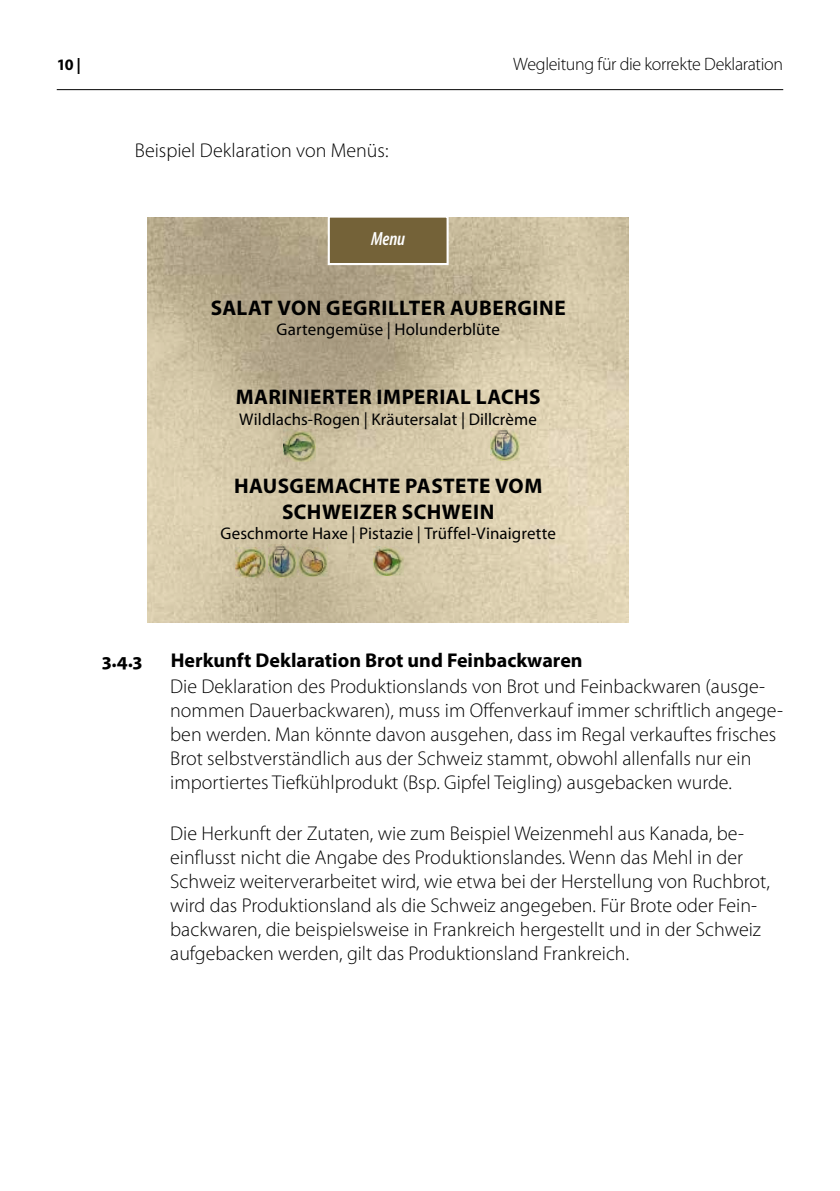
<style>
.page{position:relative;width:840px;height:1191px;background:#fff}
.page>*{position:absolute;margin:0;border:0;box-sizing:border-box;transform-origin:0 0}
.t1{font:700 21.2px/25.4px "Myriad Pro";letter-spacing:.02em;color:#000;text-align:center}
.t2{font:300 20px/24px "Myriad Pro";color:#000}
.t3{font:700 20px "Myriad Pro";color:#000}
.t4{font:italic 600 condensed 19px "Myriad Pro";color:#fff}
.t5{font:300 18px "Myriad Pro";letter-spacing:-.02em;color:#000}
.t6{font:17px "Myriad Pro";letter-spacing:.01em;color:#000}
.t7{font:700 16px "Myriad Pro";color:#000}
</style>
<div class="page">
<hr style="left:57px;top:89px;width:725px;height:1px;background:#000">
<img style="left:147px;top:218px;width:481px;height:404px">
<img style="left:283px;top:429px;width:33px;height:32px">
<img style="left:235px;top:548px;width:30px;height:29px">
<img style="left:268px;top:545px;width:29px;height:32px">
<img style="left:490px;top:428px;width:29px;height:33px">
<img style="left:298px;top:547px;width:29px;height:29px">
<div style="left:327px;top:215px;width:121px;height:50px;background:#746238;border:2px solid #fff"></div>
<img style="left:373px;top:547px;width:30px;height:29px">
<p class="t7" style="left:57px;top:54px;width:26px">10 |</p>
<p class="t5" style="left:513px;top:53px;width:271px">Wegleitung für die korrekte Deklaration</p>
<p class="t2" style="left:135px;top:138px;width:255px">Beispiel Deklaration von Menüs:</p>
<p class="t4" style="left:371px;top:227px;width:35px">Menu</p>
<p class="t1" style="left:210px;top:294px;width:356px">SALAT VON GEGRILLTER AUBERGINE</p>
<p class="t6" style="left:276px;top:319px;width:225px">Gartengemüse | Holunderblüte</p>
<p class="t1" style="left:235px;top:383px;width:306px">MARINIERTER IMPERIAL LACHS</p>
<p class="t6" style="left:239px;top:408px;width:299px">Wildlachs-Rogen | Kräutersalat | Dillcrème</p>
<p class="t1" style="left:234px;top:473px;width:309px">HAUSGEMACHTE PASTETE VOM<br>SCHWEIZER SCHWEIN</p>
<p class="t6" style="left:220px;top:523px;width:337px">Geschmorte Haxe | Pistazie | Trüffel-Vinaigrette</p>
<p class="t3" style="left:102px;top:647px;width:42px">3.4.3</p>
<p class="t3" style="left:171px;top:647px;width:413px">Herkunft Deklaration Brot und Feinbackwaren</p>
<p class="t2" style="left:170px;top:674px;width:614px">Die Deklaration des Produktionslands von Brot und Feinbackwaren (ausge&shy;nommen Dauerbackwaren), muss im Offenverkauf immer schriftlich angege&shy;ben werden. Man könnte davon ausgehen, dass im Regal verkauftes frisches Brot selbstverständlich aus der Schweiz stammt, obwohl allenfalls nur ein importiertes Tiefkühlprodukt (Bsp. Gipfel Teigling) ausgebacken wurde.</p>
<p class="t2" style="left:170px;top:821px;width:600px">Die Herkunft der Zutaten, wie zum Beispiel Weizenmehl aus Kanada, be&shy;einflusst nicht die Angabe des Produktionslandes. Wenn das Mehl in der Schweiz weiterverarbeitet wird, wie etwa bei der Herstellung von Ruchbrot, wird das Produktionsland als die Schweiz angegeben. Für Brote oder Fein&shy;backwaren, die beispielsweise in Frankreich hergestellt und in der Schweiz aufgebacken werden, gilt das Produktionsland Frankreich.</p>
</div>
